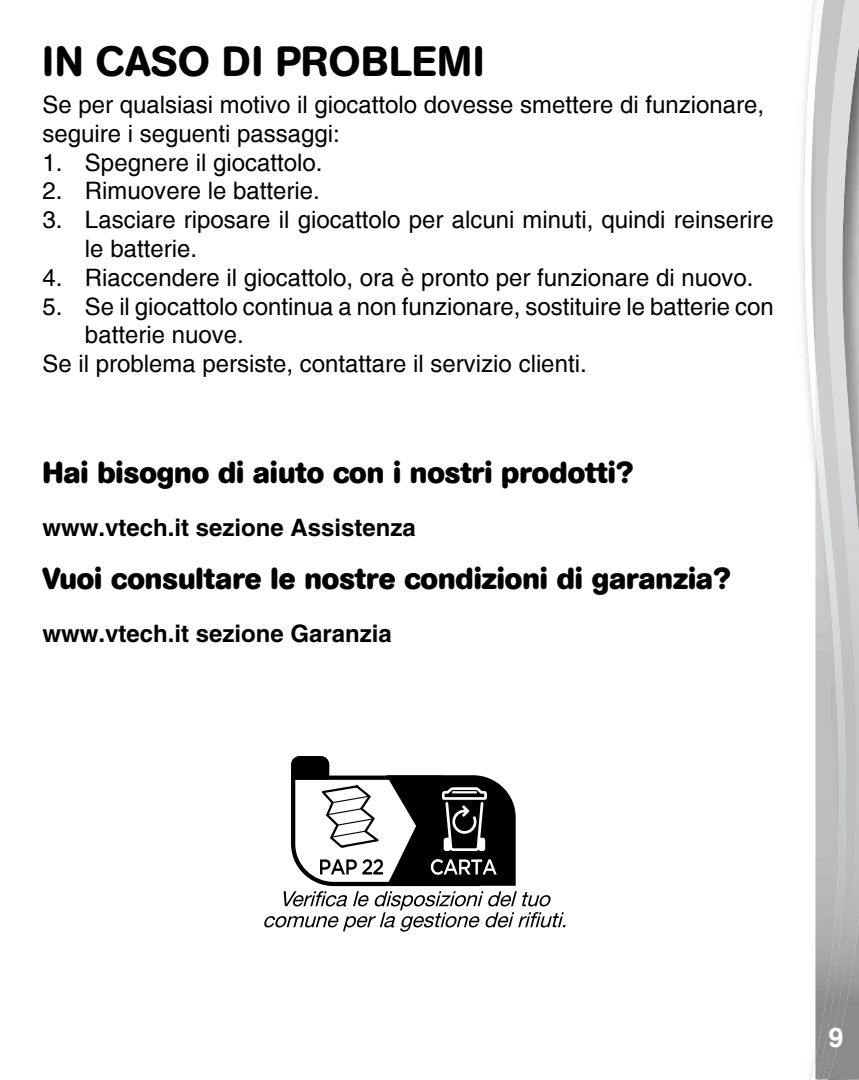
<style>
.page{position:relative;width:859px;height:1080px;background:#fff}
.page>*{position:absolute;margin:0;border:0;box-sizing:border-box;transform-origin:0 0}
.t1{font:500 42px "AG Book Rounded";letter-spacing:.02em;color:#000}
.t2{font:700 30px "AG Book Rounded";color:#000}
.t3{font:700 27px "Helvetica";color:#fff}
.t4{font:24px/28.8px "Helvetica";color:#000}
.t5{font:700 24px "Helvetica";color:#000}
</style>
<div class="page">
<svg style="left:803px;top:0;width:12px;height:1080px"></svg>
<svg style="left:815px;top:1079px;width:13px;height:1px"></svg>
<img style="left:858px;top:0;width:1px;height:1079px">
<img style="left:848px;top:0;width:10px;height:1079px">
<img style="left:815px;top:0;width:33px;height:1079px">
<svg style="left:264px;top:756px;width:302px;height:176px"></svg>
<h1 class="t1" style="left:42px;top:37px;width:444px">IN CASO DI PROBLEMI</h1>
<p class="t4" style="left:42px;top:90px;width:723px">Se per qualsiasi motivo il giocattolo dovesse smettere di funzionare, seguire i seguenti passaggi:</p>
<p class="t4" style="left:42px;top:148px;width:282px">1. Spegnere il giocattolo.</p>
<p class="t4" style="left:42px;top:177px;width:279px">2. Rimuovere le batterie.</p>
<p class="t4" style="left:85px;top:206px;width:690px;text-indent:-43px">3. Lasciare riposare il giocattolo per alcuni minuti, quindi reinserire le batterie.</p>
<p class="t4" style="left:42px;top:263px;width:712px">4. Riaccendere il giocattolo, ora è pronto per funzionare di nuovo.</p>
<p class="t4" style="left:42px;top:292px;width:733px">5. Se il giocattolo continua a non funzionare, sostituire le batterie con</p>
<p class="t4" style="left:85px;top:321px;width:160px">batterie nuove.</p>
<p class="t4" style="left:42px;top:350px;width:546px">Se il problema persiste, contattare il servizio clienti.</p>
<p class="t2" style="left:42px;top:455px;width:592px">Hai bisogno di aiuto con i nostri prodotti?</p>
<p class="t5" style="left:42px;top:513px;width:375px">www.vtech.it sezione Assistenza</p>
<p class="t2" style="left:42px;top:561px;width:690px">Vuoi consultare le nostre condizioni di garanzia?</p>
<p class="t5" style="left:42px;top:619px;width:351px">www.vtech.it sezione Garanzia</p>
<p class="t3" style="left:828px;top:1021px;width:17px">9</p>
</div>
